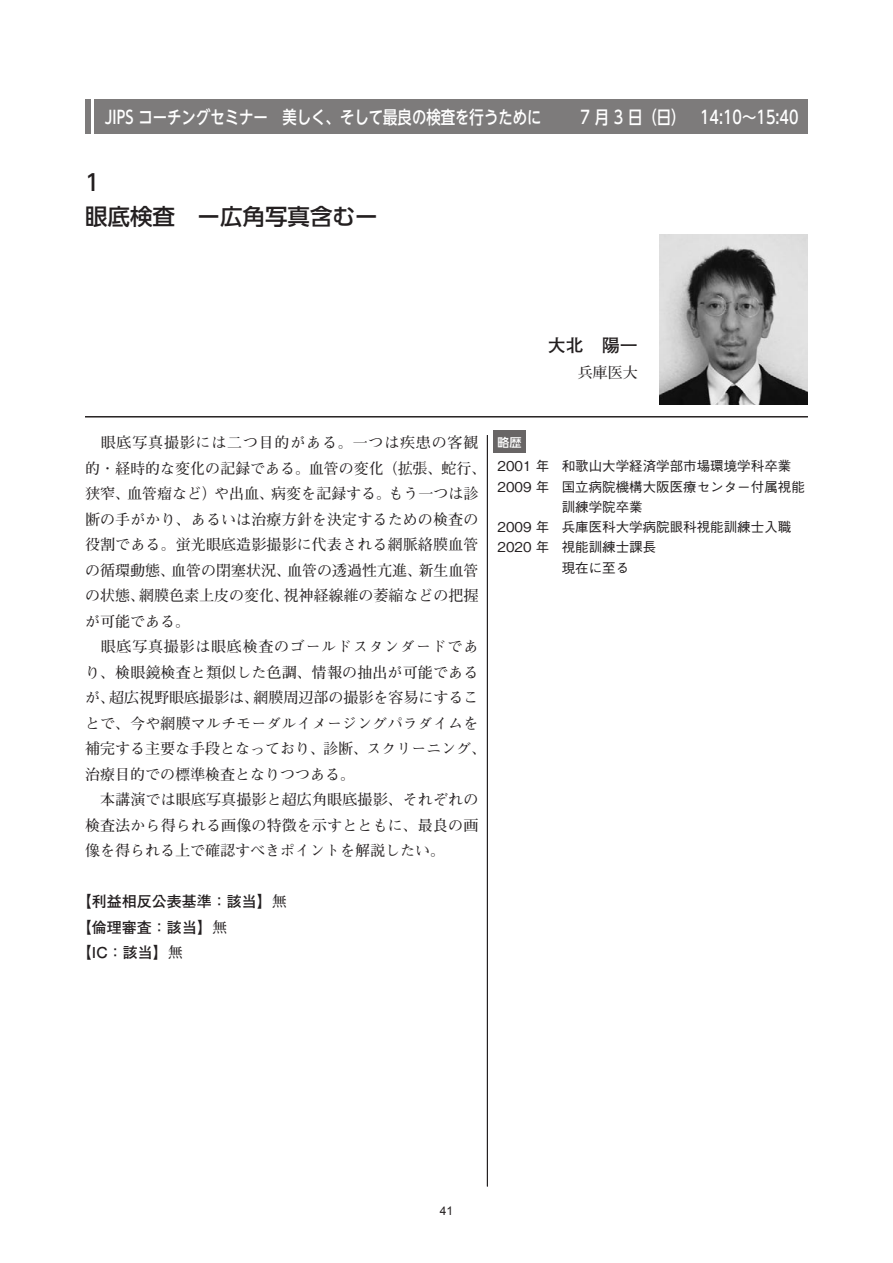
<style>
.page{position:relative;width:893px;height:1263px;background:#fff}
.page>*{position:absolute;margin:0;border:0;box-sizing:border-box;transform-origin:0 0}
.t1{font:500 22.5px "UD Shin Go Pro";color:#231f20}
.t2{font:500 18px "UD Shin Go NT Pro";color:#fff;scale:.8 1}
.t3{font:700 18px "Futo Go B101 Pro";color:#231f20}
.t4{font:700 15px/25.5px "Futo Min A101 Pro";color:#231f20}
.t5{font:700 15px "Futo Go B101 Pro";color:#231f20}
.t6{font:500 13.5px "Gothic BBB Pro";color:#231f20}
.t7{font:12px "Arial";color:#231f20}
.t8{font:500 12px "UD Shin Go Pro";color:#fff}
.s1{font-family:"Futo Min A101 Pro"}
</style>
<div class="page">
<div style="left:85px;top:100px;width:6px;height:34px;background:#7d7b7b"></div>
<div style="left:94px;top:100px;width:714px;height:34px;background:#7d7b7b"></div>
<div style="left:493px;top:431px;width:33px;height:22px;background:#686565"></div>
<hr style="left:85px;top:416px;width:723px;height:1px;background:#231f20">
<hr style="left:487px;top:435px;width:1px;height:751px;background:#231f20">
<img style="left:659px;top:234px;width:149px;height:170px">
<p class="t2" style="left:105px;top:110px;width:547px">JIPS コーチングセミナー　美しく、そして最良の検査を行うために</p>
<p class="t2" style="left:580px;top:110px;width:274px">7 月 3 日（日）　14:10～15:40</p>
<p class="t1" style="left:85px;top:174px;width:16px">1</p>
<p class="t1" style="left:85px;top:208px;width:294px">眼底検査　ー広角写真含むー</p>
<p class="t3" style="left:548px;top:339px;width:91px">大北　陽一</p>
<p class="t4" style="left:578px;top:361px;width:61px">兵庫医大</p>
<p class="t4" style="left:85px;top:432px;width:403px">　眼底写真撮影には二つ目的がある。一つは疾患の客観的・経時的な変化の記録である。血管の変化（拡張、蛇行、狭窄、血管瘤など）や出血、病変を記録する。もう一つは診断の手がかり、あるいは治療方針を決定するための検査の役割である。蛍光眼底造影撮影に代表される網脈絡膜血管の循環動態、血管の閉塞状況、血管の透過性亢進、新生血管の状態、網膜色素上皮の変化、視神経線維の萎縮などの把握が可能である。</p>
<p class="t4" style="left:85px;top:636px;width:403px">　眼底写真撮影は眼底検査のゴールドスタンダードであり、検眼鏡検査と類似した色調、情報の抽出が可能であるが、超広視野眼底撮影は、網膜周辺部の撮影を容易にすることで、今や網膜マルチモーダルイメージングパラダイムを補完する主要な手段となっており、診断、スクリーニング、治療目的での標準検査となりつつある。</p>
<p class="t4" style="left:85px;top:789px;width:395px;text-align:justify">　本講演では眼底写真撮影と超広角眼底撮影、それぞれの検査法から得られる画像の特徴を示すとともに、最良の画像を得られる上で確認すべきポイントを解説したい。</p>
<p class="t5" style="left:77px;top:896px;width:211px">【利益相反公表基準：該当】<span class="s1">無</span></p>
<p class="t5" style="left:77px;top:921px;width:152px"><span class="s1">【</span>倫理審査：該当<span class="s1">】無</span></p>
<p class="t5" style="left:77px;top:947px;width:107px"><span class="s1">【</span>IC：該当<span class="s1">】無</span></p>
<p class="t8" style="left:497px;top:438px;width:25px">略歴</p>
<p class="t6" style="left:497px;top:461px;width:295px">2001 年 和歌山大学経済学部市場環境学科卒業</p>
<p class="t6" style="left:497px;top:481px;width:309px">2009 年 国立病院機構大阪医療センター付属視能</p>
<p class="t6" style="left:562px;top:502px;width:82px">訓練学院卒業</p>
<p class="t6" style="left:497px;top:522px;width:295px">2009 年 兵庫医科大学病院眼科視能訓練士入職</p>
<p class="t6" style="left:497px;top:542px;width:160px">2020 年 視能訓練士課長</p>
<p class="t6" style="left:562px;top:562px;width:69px">現在に至る</p>
<p class="t7" style="left:440px;top:1204px;width:15px">41</p>
</div>
